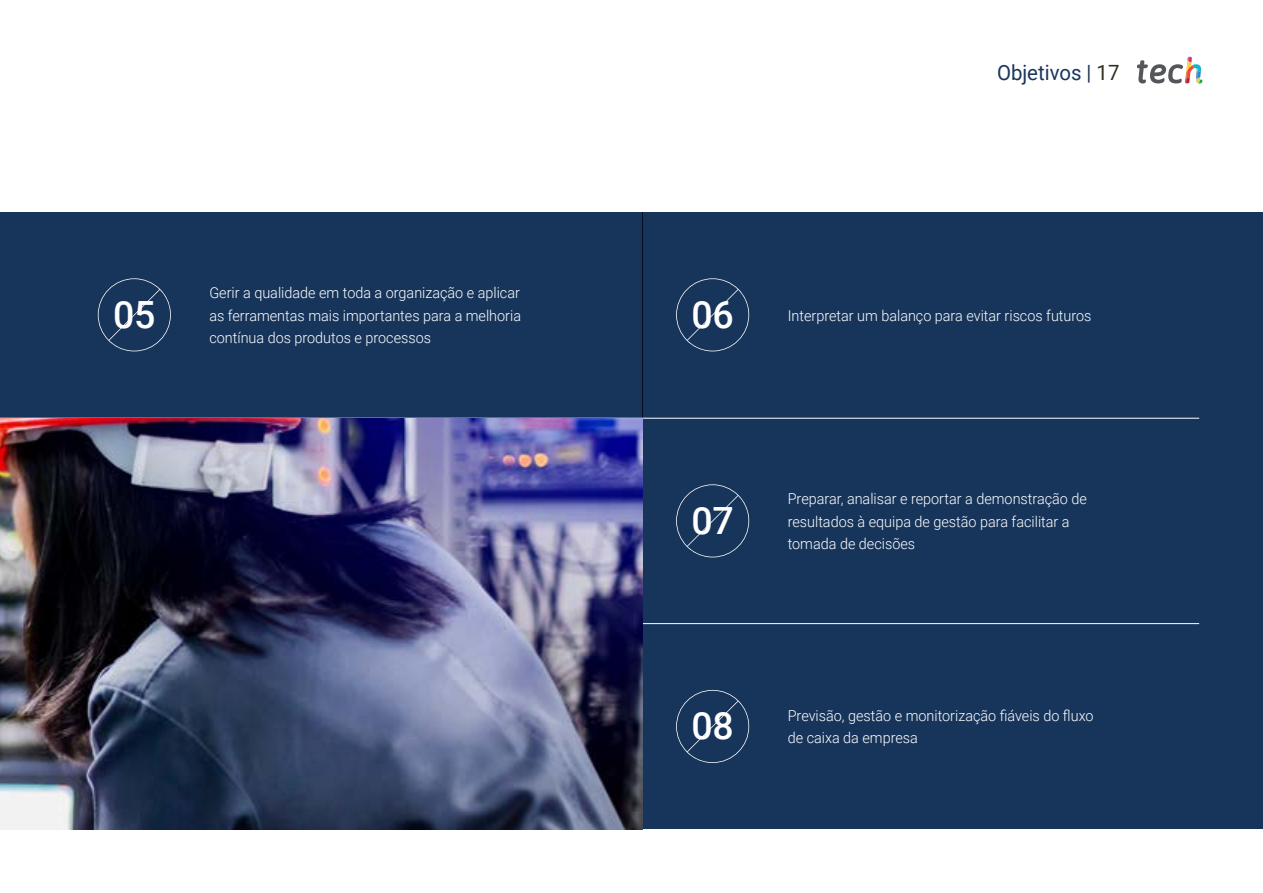
<style>
.page{position:relative;width:1263px;height:893px;background:#fff}
.page>*{position:absolute;margin:0;border:0;box-sizing:border-box;transform-origin:0 0}
.t1{font:500 37.5px "Roboto";color:#fff}
.t2{font:21px "Roboto";color:#1a355c}
.t3{font:300 15px/22.5px "Roboto";color:#fff;scale:.96 1}
.s1{color:#312e20}
</style>
<div class="page">
<svg style="left:1137px;top:57px;width:65px;height:27px"></svg>
<div style="left:0;top:213px;width:642px;height:616px;background:#17355b"></div>
<div style="left:642px;top:213px;width:621px;height:616px;background:#17355b"></div>
<svg style="left:98px;top:278px;width:73px;height:73px"></svg>
<svg style="left:676px;top:278px;width:73px;height:73px"></svg>
<svg style="left:676px;top:484px;width:73px;height:73px"></svg>
<svg style="left:676px;top:690px;width:73px;height:73px"></svg>
<hr style="left:0;top:418px;width:1199px;height:1px;background:#fff">
<hr style="left:0;top:623px;width:1199px;height:1px;background:#fff">
<img style="left:0;top:418px;width:642px;height:411px">
<h2 class="t2" style="left:997px;top:57px;width:124px">Objetivos | <span class="s1">17</span></h2>
<p class="t3" style="left:209px;top:281px;width:326px;text-align:justify">Gerir a qualidade em toda a organização e aplicar as ferramentas mais importantes para a melhoria contínua dos produtos e processos</p>
<h1 class="t1" style="left:113px;top:288px;width:44px">05</h1>
<p class="t3" style="left:788px;top:303px;width:318px">Interpretar um balanço para evitar riscos futuros</p>
<h1 class="t1" style="left:691px;top:288px;width:44px">06</h1>
<h1 class="t1" style="left:691px;top:494px;width:44px">07</h1>
<p class="t3" style="left:788px;top:487px;width:313px">Preparar, analisar e reportar a demonstração de resultados à equipa de gestão para facilitar a tomada de decisões</p>
<h1 class="t1" style="left:691px;top:699px;width:44px">08</h1>
<p class="t3" style="left:788px;top:704px;width:320px">Previsão, gestão e monitorização fiáveis do fluxo de caixa da empresa</p>
</div>
